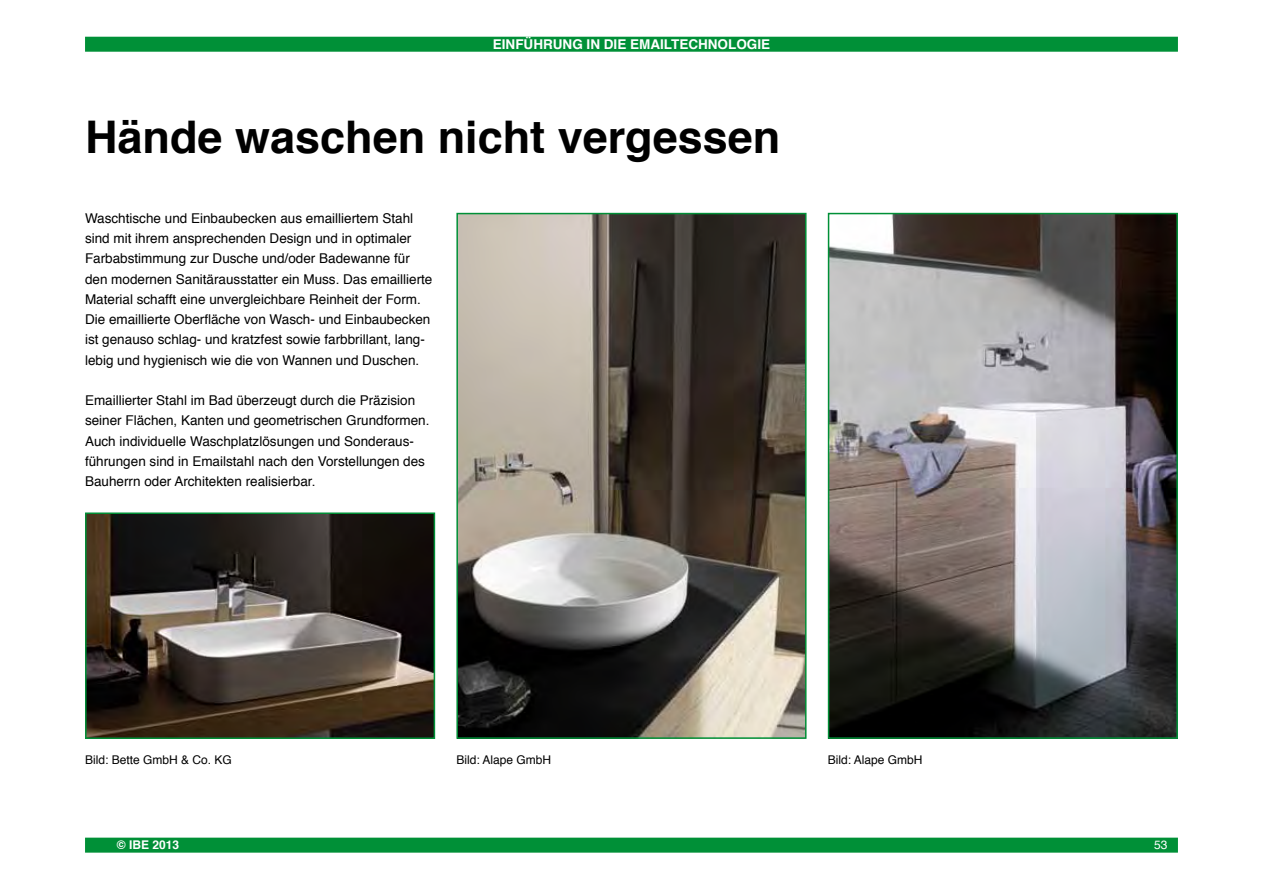
<style>
.page{position:relative;width:1263px;height:893px;background:#fff}
.page>*{position:absolute;margin:0;border:0;box-sizing:border-box;transform-origin:0 0}
.t1{font:700 45px "Helvetica";color:#000}
.t2{font:13.5px/20.2px "Helvetica";color:#000}
.t3{font:700 13.5px "Helvetica";color:#fff}
.t4{font:12px "Helvetica";color:#000}
.t5{font:700 12px "Helvetica";color:#fff}
.t6{font:12px "Helvetica";color:#fff}
</style>
<div class="page">
<div style="left:85px;top:838px;width:1093px;height:15px;background:#009037"></div>
<div style="left:85px;top:37px;width:1093px;height:15px;background:#009037"></div>
<img style="left:459px;top:216px;width:344px;height:520px">
<div style="left:456px;top:213px;width:350px;height:526px;border:2px solid #009037"></div>
<img style="left:831px;top:216px;width:344px;height:520px">
<div style="left:828px;top:213px;width:350px;height:526px;border:2px solid #009037"></div>
<img style="left:88px;top:515px;width:344px;height:221px">
<div style="left:85px;top:512px;width:350px;height:227px;border:2px solid #009037"></div>
<p class="t3" style="left:493px;top:34px;width:277px">Einführung in die Emailtechnologie</p>
<h1 class="t1" style="left:85px;top:101px;width:697px">Hände waschen nicht vergessen</h1>
<p class="t2" style="left:85px;top:208px;width:349px">Waschtische und Einbaubecken aus emailliertem Stahl sind mit ihrem ansprechenden Design und in optimaler Farbabstimmung zur Dusche und/oder Badewanne für den modernen Sanitärausstatter ein Muss. Das emaillierte Material schafft eine unvergleichbare Reinheit der Form.<br>Die emaillierte Oberfläche von Wasch- und Einbaubecken ist genauso schlag- und kratzfest sowie farbbrillant, lang&shy;lebig und hygienisch wie die von Wannen und Duschen.</p>
<p class="t2" style="left:85px;top:391px;width:346px">Emaillierter Stahl im Bad überzeugt durch die Präzision seiner Flächen, Kanten und geometrischen Grundformen.<br>Auch individuelle Waschplatzlösungen und Sonderaus&shy;führungen sind in Emailstahl nach den Vorstellungen des Bauherrn oder Architekten realisierbar.</p>
<p class="t4" style="left:85px;top:750px;width:148px">Bild: Bette GmbH &amp; Co. KG</p>
<p class="t4" style="left:456px;top:750px;width:96px">Bild: Alape GmbH</p>
<p class="t4" style="left:828px;top:750px;width:96px">Bild: Alape GmbH</p>
<p class="t5" style="left:117px;top:835px;width:64px">© IBE 2013</p>
<p class="t6" style="left:1154px;top:836px;width:15px">53</p>
</div>
